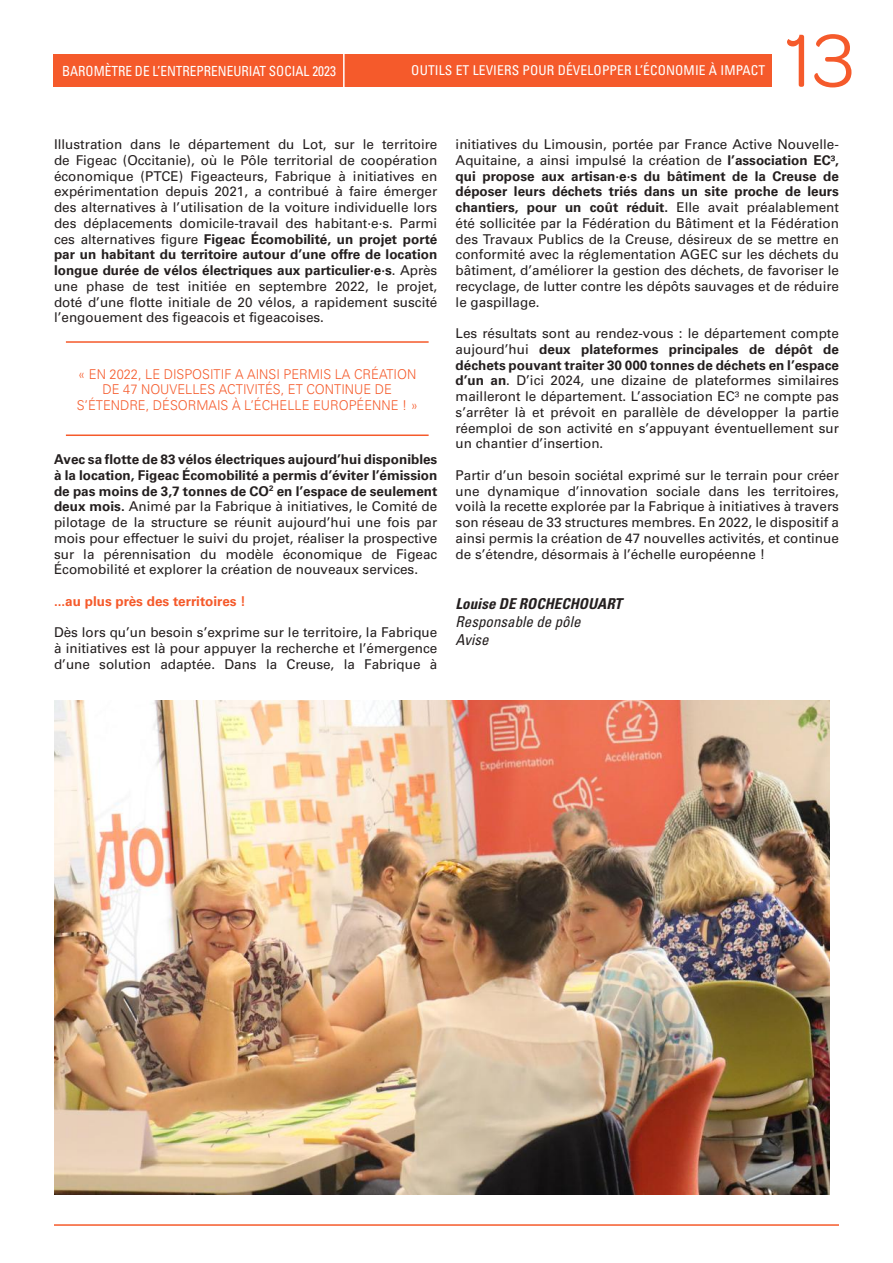
<style>
.page{position:relative;width:893px;height:1263px;background:#fff}
.page>*{position:absolute;margin:0;border:0;box-sizing:border-box;transform-origin:0 0}
.t1{font:79.5px "Omnes";color:#f55a2b}
.t2{font:15px/18px "Univers LT 57 Cn Obl";color:#241f1f}
.t3{font:15px "Univers LT 67 Bd Cn Obl";color:#241f1f}
.t4{font:13.95px "Univers LT 57 Cn";color:#fff;scale:.95 1}
.t5{font:13.5px/15.8px "Univers LT 55 Rm";color:#241f1f;text-align:justify}
.t6{font:13.5px/15.8px "Univers LT 65 Bd";color:#241f1f;text-align:justify}
.t7{font:13.5px/15.6px "Univers LT 45 Lt";color:#f55a2b;text-align:center;scale:.95 1}
.t8{font:13.5px "Univers LT 57 Cn";letter-spacing:.01em;color:#fff}
.t9{font:13.5px "Univers LT 65 Bd";color:#f55a2b}
.s1{font-family:"Univers LT 55 Rm"}
.s2{font-family:"Univers LT 65 Bd"}
</style>
<div class="page">
<div style="left:53px;top:54px;width:719px;height:32px;background:#f55a2b"></div>
<hr style="left:343px;top:51px;width:2px;height:38px;background:#fff">
<hr style="left:54px;top:1224px;width:785px;height:2px;background:#f55a2b">
<img style="left:54px;top:700px;width:776px;height:494px">
<hr style="left:66px;top:341px;width:363px;height:2px;background:#f55a2b">
<hr style="left:66px;top:434px;width:363px;height:2px;background:#f55a2b">
<p class="t4" style="left:62px;top:62px;width:290px">BAROMÈTRE DE L’ENTREPRENEURIAT SOCIAL 2023</p>
<p class="t8" style="left:411px;top:62px;width:355px">OUTILS ET LEVIERS POUR DÉVELOPPER L’ÉCONOMIE À IMPACT</p>
<h1 class="t1" style="left:785px;top:16px;width:71px">13</h1>
<p class="t5" style="left:54px;top:136px;width:385px">Illustration dans le département du Lot, sur le territoire de Figeac (Occitanie), où le Pôle territorial de coopération économique (PTCE) Figeacteurs, Fabrique à initiatives en expérimentation depuis 2021, a contribué à faire émerger des alternatives à l’utilisation de la voiture individuelle lors des déplacements domicile-travail des habitant·e·s. Parmi</p>
<p class="t6" style="left:54px;top:231px;width:385px"><span class="s1">ces alternatives figure</span> Figeac Écomobilité, un projet porté par un habitant du territoire autour d’une offre de location longue durée de vélos électriques aux particulier·e·s<span class="s1">. Après</span></p>
<p class="t5" style="left:54px;top:278px;width:385px">une phase de test initiée en septembre 2022, le projet, doté d’une flotte initiale de 20 vélos, a rapidement suscité l’engouement des figeacois et figeacoises.</p>
<p class="t7" style="left:77px;top:366px;width:361px">« EN 2022, LE DISPOSITIF A AINSI PERMIS LA CRÉATION<br>DE 47 NOUVELLES ACTIVITÉS, ET CONTINUE DE<br>S’ÉTENDRE, DÉSORMAIS À L’ÉCHELLE EUROPÉENNE ! »</p>
<p class="t6" style="left:54px;top:451px;width:385px">Avec sa flotte de 83 vélos électriques aujourd’hui disponibles à la location, Figeac Écomobilité a permis d’éviter l’émission de pas moins de 3,7 tonnes de CO<sup>2</sup> en l’espace de seulement</p>
<p class="t5" style="left:54px;top:499px;width:385px"><span class="s2">deux mois.</span> Animé par la Fabrique à initiatives, le Comité de pilotage de la structure se réunit aujourd’hui une fois par mois pour effectuer le suivi du projet, réaliser la prospective sur la pérennisation du modèle économique de Figeac Écomobilité et explorer la création de nouveaux services.</p>
<p class="t9" style="left:54px;top:593px;width:193px">...au plus près des territoires !</p>
<p class="t5" style="left:54px;top:625px;width:385px">Dès lors qu’un besoin s’exprime sur le territoire, la Fabrique à initiatives est là pour appuyer la recherche et l’émergence d’une solution adaptée. Dans la Creuse, la Fabrique à</p>
<p class="t5" style="left:456px;top:136px;width:385px">initiatives du Limousin, portée par France Active Nouvelle-<br>Aquitaine, a ainsi impulsé la création de <span class="s2">l’association EC³,</span></p>
<p class="t6" style="left:456px;top:168px;width:385px">qui propose aux artisan·e·s du bâtiment de la Creuse de déposer leurs déchets triés dans un site proche de leurs chantiers, pour un coût réduit. <span class="s1">Elle avait préalablement</span></p>
<p class="t5" style="left:456px;top:215px;width:385px">été sollicitée par la Fédération du Bâtiment et la Fédération des Travaux Publics de la Creuse, désireux de se mettre en conformité avec la réglementation AGEC sur les déchets du bâtiment, d’améliorer la gestion des déchets, de favoriser le recyclage, de lutter contre les dépôts sauvages et de réduire le gaspillage.</p>
<p class="t5" style="left:456px;top:325px;width:385px">Les résultats sont au rendez-vous : le département compte</p>
<p class="t6" style="left:456px;top:341px;width:385px"><span class="s1">aujourd’hui</span> deux plateformes principales de dépôt de déchets pouvant traiter 30 000 tonnes de déchets en l’espace</p>
<p class="t5" style="left:456px;top:373px;width:385px"><span class="s2">d’un an</span>. D’ici 2024, une dizaine de plateformes similaires mailleront le département. L’association EC³ ne compte pas s’arrêter là et prévoit en parallèle de développer la partie réemploi de son activité en s’appuyant éventuellement sur un chantier d’insertion.</p>
<p class="t5" style="left:456px;top:467px;width:385px">Partir d’un besoin sociétal exprimé sur le terrain pour créer une dynamique d’innovation sociale dans les territoires, voilà la recette explorée par la Fabrique à initiatives à travers son réseau de 33 structures membres. En 2022, le dispositif a ainsi permis la création de 47 nouvelles activités, et continue de s’étendre, désormais à l’échelle européenne !</p>
<p class="t3" style="left:456px;top:595px;width:168px">Louise DE ROCHECHOUART</p>
<p class="t2" style="left:456px;top:613px;width:126px">Responsable de pôle<br>Avise</p>
</div>
